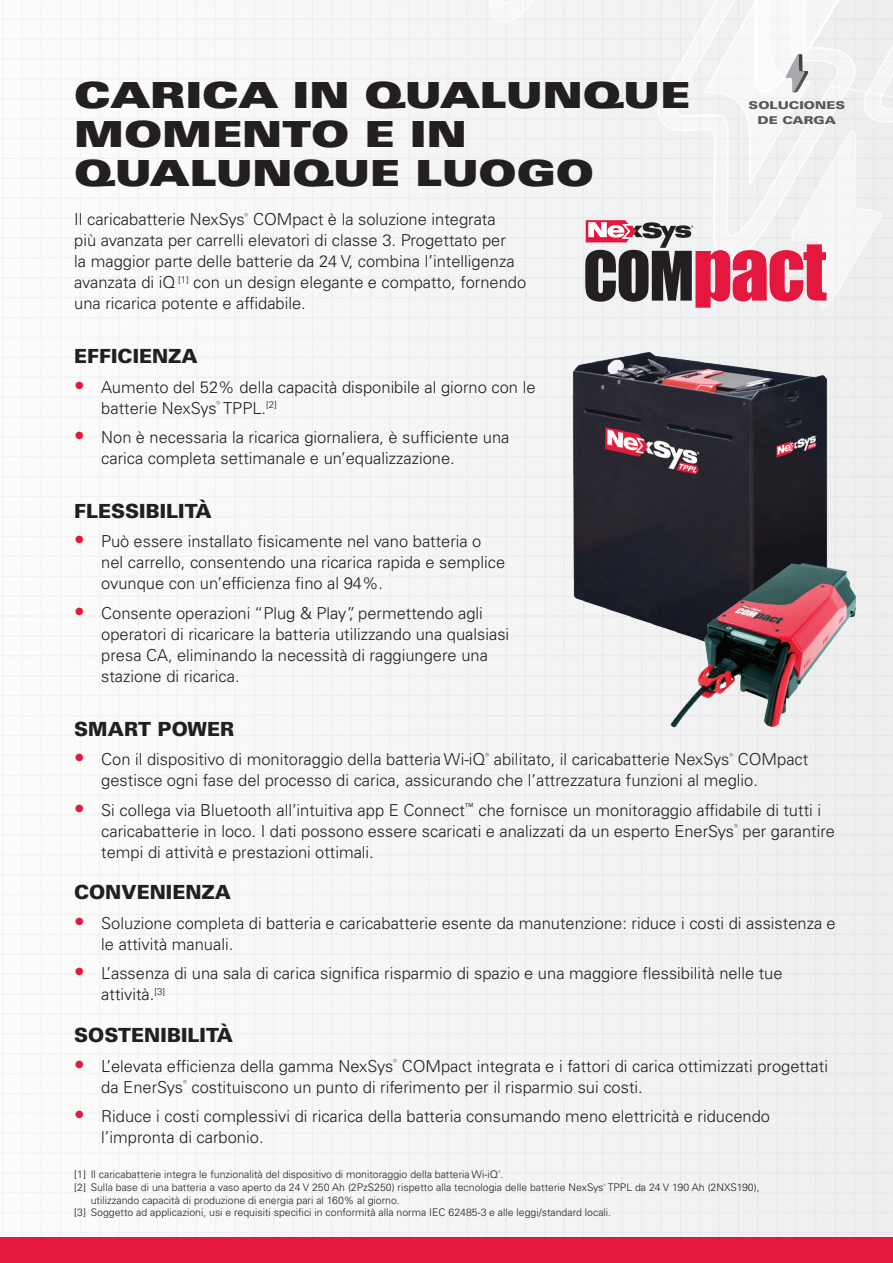
<style>
.page{position:relative;width:893px;height:1263px;background:#fff}
.page>*{position:absolute;margin:0;border:0;box-sizing:border-box;transform-origin:0 0}
.t1{font:36px/39px "Univers LT Pro X Black Ext";color:#231f20}
.t2{font:900 19.5px "Univers LT Pro 75";color:#231f20}
.t3{font:300 16.5px/21px "Univers LT Pro 45";color:#231f20}
.t4{font:900 10.8px/15px "Univers LT Pro 75";color:#57585a;text-align:center;scale:1.25 1}
.t5{font:300 10.5px "Univers LT Pro 45";color:#231f20}
.s1{font-size:21px;color:#e4183e}
</style>
<div class="page">
<div style="left:0;top:0;width:893px;height:1238px;background:#f5f5f6"></div>
<svg style="left:585px;top:220px;width:242px;height:88px"></svg>
<img style="left:571px;top:350px;width:257px;height:309px">
<img style="left:662px;top:553px;width:201px;height:185px">
<div style="left:0;top:1238px;width:893px;height:25px;background:#e4183e"></div>
<svg style="left:785px;top:54px;width:23px;height:38px"></svg>
<h1 class="t1" style="left:74px;top:75px;width:618px">CARICA IN QUALUNQUE<br>MOMENTO E IN<br>QUALUNQUE LUOGO</h1>
<p class="t3" style="left:74px;top:209px;width:453px">Il caricabatterie NexSys<sup>®</sup> COMpact è la soluzione integrata<br>più avanzata per carrelli elevatori di classe 3. Progettato per<br>la maggior parte delle batterie da 24 V, combina l’intelligenza avanzata di iQ <sup>[1]</sup> con un design elegante e compatto, fornendo una ricarica potente e affidabile.</p>
<p class="t2" style="left:74px;top:343px;width:125px">EFFICIENZA</p>
<p class="t3" style="left:101px;top:376px;width:436px;text-indent:-27px"><span class="s1">•</span> Aumento del 52% della capacità disponibile al giorno con le batterie NexSys<sup>®</sup> TPPL.<sup>[2]</sup></p>
<p class="t3" style="left:101px;top:426px;width:410px;text-indent:-27px"><span class="s1">•</span> Non è necessaria la ricarica giornaliera, è sufficiente una carica completa settimanale e un’equalizzazione.</p>
<p class="t4" style="left:749px;top:97px;width:79px">SOLUCIONES<br>DE CARGA</p>
<p class="t2" style="left:74px;top:497px;width:139px">FLESSIBILITÀ</p>
<p class="t3" style="left:101px;top:531px;width:405px;text-indent:-27px"><span class="s1">•</span> Può essere installato fisicamente nel vano batteria o nel carrello, consentendo una ricarica rapida e semplice ovunque con un’efficienza fino al 94%.</p>
<p class="t3" style="left:101px;top:602px;width:410px;text-indent:-27px"><span class="s1">•</span> Consente operazioni “Plug &amp; Play”, permettendo agli operatori di ricaricare la batteria utilizzando una qualsiasi presa CA, eliminando la necessità di raggiungere una stazione di ricarica.</p>
<p class="t2" style="left:74px;top:715px;width:161px">SMART POWER</p>
<p class="t3" style="left:101px;top:748px;width:709px;text-indent:-27px"><span class="s1">•</span> Con il dispositivo di monitoraggio della batteria Wi-iQ<sup>®</sup> abilitato, il caricabatterie NexSys<sup>®</sup> COMpact gestisce ogni fase del processo di carica, assicurando che l’attrezzatura funzioni al meglio.</p>
<p class="t3" style="left:101px;top:799px;width:735px;text-indent:-27px"><span class="s1">•</span> Si collega via Bluetooth all’intuitiva app E Connect<sup>™</sup> che fornisce un monitoraggio affidabile di tutti i caricabatterie in loco. I dati possono essere scaricati e analizzati da un esperto EnerSys<sup>®</sup> per garantire tempi di attività e prestazioni ottimali.</p>
<p class="t2" style="left:74px;top:879px;width:158px">CONVENIENZA</p>
<p class="t3" style="left:101px;top:912px;width:736px;text-indent:-27px"><span class="s1">•</span> Soluzione completa di batteria e caricabatterie esente da manutenzione: riduce i costi di assistenza e le attività manuali.</p>
<p class="t3" style="left:101px;top:963px;width:683px;text-indent:-27px"><span class="s1">•</span> L’assenza di una sala di carica significa risparmio di spazio e una maggiore flessibilità nelle tue attività.<sup>[3]</sup></p>
<p class="t2" style="left:74px;top:1021px;width:160px">SOSTENIBILITÀ</p>
<p class="t3" style="left:101px;top:1055px;width:728px;text-indent:-27px"><span class="s1">•</span> L’elevata efficienza della gamma NexSys<sup>®</sup> COMpact integrata e i fattori di carica ottimizzati progettati da EnerSys<sup>®</sup> costituiscono un punto di riferimento per il risparmio sui costi.</p>
<p class="t3" style="left:101px;top:1105px;width:670px;text-indent:-27px"><span class="s1">•</span> Riduce i costi complessivi di ricarica della batteria consumando meno elettricità e riducendo l’impronta di carbonio.</p>
<p class="t5" style="left:74px;top:1168px;width:431px">[1] Il caricabatterie integra le funzionalità del dispositivo di monitoraggio della batteria Wi-iQ<sup>®</sup>.</p>
<p class="t5" style="left:74px;top:1180px;width:687px">[2] Sulla base di una batteria a vaso aperto da 24 V 250 Ah (2PzS250) rispetto alla tecnologia delle batterie NexSys<sup>®</sup> TPPL da 24 V 190 Ah (2NXS190),</p>
<p class="t5" style="left:91px;top:1193px;width:311px">utilizzando capacità di produzione di energia pari al 160% al giorno.</p>
<p class="t5" style="left:74px;top:1206px;width:538px">[3] Soggetto ad applicazioni, usi e requisiti specifici in conformità alla norma IEC 62485-3 e alle leggi/standard locali.</p>
</div>
